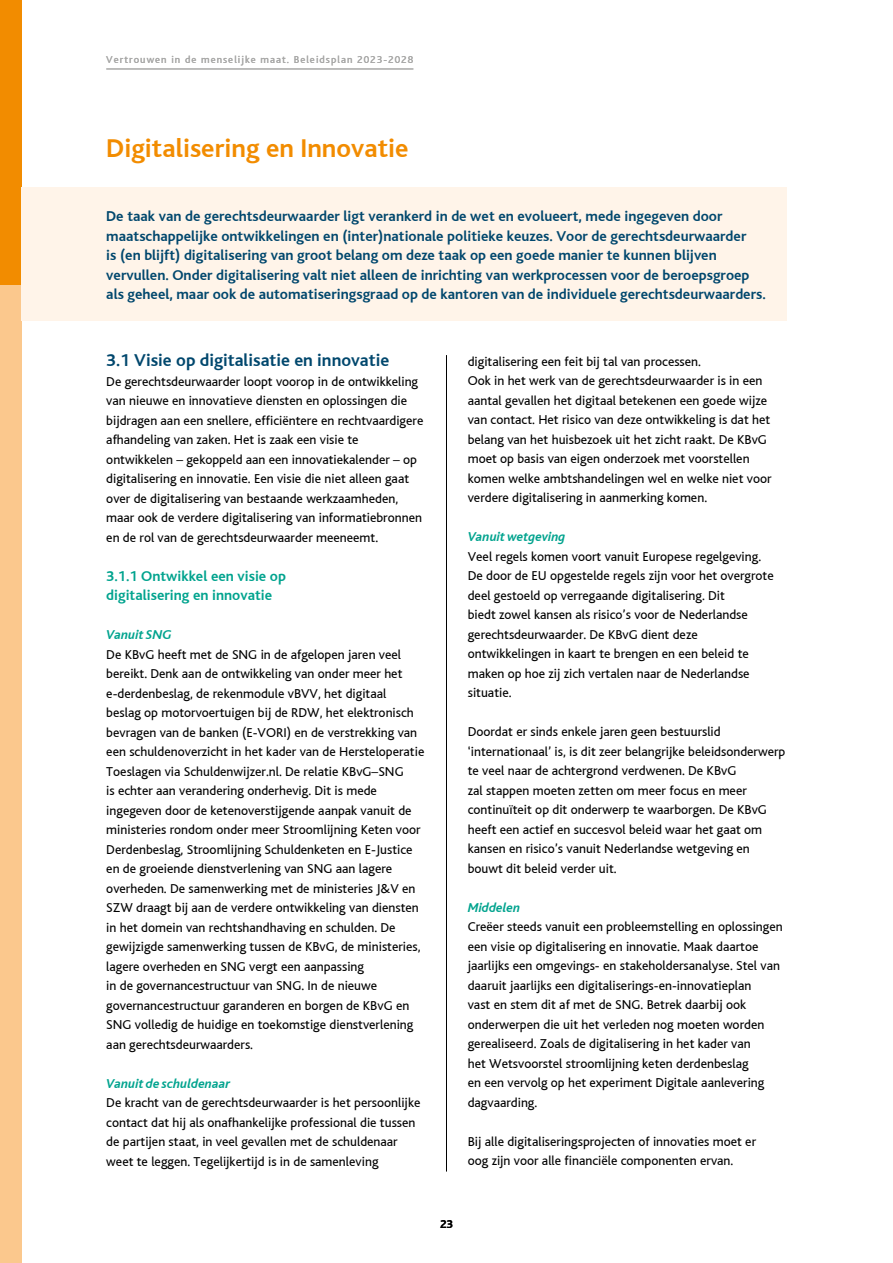
<style>
.page{position:relative;width:893px;height:1263px;background:#fff}
.page>*{position:absolute;margin:0;border:0;box-sizing:border-box;transform-origin:0 0}
.t1{font:700 27px "Bliss";color:#f28c00}
.t2{font:700 18px "Bliss";color:#00476d}
.t3{font:700 15px/19.5px "Bliss";color:#00476d}
.t4{font:700 15px/19.5px "Bliss";color:#00a38e}
.t5{font:13.5px/19.5px "Bliss";color:#000}
.t6{font:italic 700 13.5px "Bliss";color:#00a38e}
.t7{font:700 12px "Bliss";color:#000}
.t8{font:10.5px "Bliss";letter-spacing:.1em;color:#a8a8a7}
</style>
<div class="page">
<hr style="left:106px;top:69px;width:307px;height:1px;background:#a8a8a7">
<div style="left:0;top:285px;width:21px;height:978px;background:#fbc88d"></div>
<div style="left:0;top:0;width:21px;height:285px;background:#f28c00"></div>
<hr style="left:446px;top:355px;width:1px;height:816px;background:#000">
<div style="left:21px;top:187px;width:766px;height:133px;background:#fff4e9"></div>
<p class="t8" style="left:106px;top:54px;width:309px">Vertrouwen in de menselijke maat. Beleidsplan 2023-2028</p>
<h1 class="t1" style="left:106px;top:134px;width:304px">Digitalisering en Innovatie</h1>
<p class="t3" style="left:106px;top:207px;width:661px">De taak van de gerechtsdeurwaarder ligt verankerd in de wet en evolueert, mede ingegeven door maatschappelijke ontwikkelingen en (inter)nationale politieke keuzes. Voor de gerechtsdeurwaarder<br>is (en blijft) digitalisering van groot belang om deze taak op een goede manier te kunnen blijven vervullen. Onder digitalisering valt niet alleen de inrichting van werkprocessen voor de beroepsgroep als geheel, maar ook de automatiseringsgraad op de kantoren van de individuele gerechtsdeurwaarders.</p>
<h2 class="t2" style="left:106px;top:351px;width:285px">3.1 Visie op digitalisatie en innovatie</h2>
<p class="t5" style="left:106px;top:372px;width:319px">De gerechtsdeurwaarder loopt voorop in de ontwikkeling van nieuwe en innovatieve diensten en oplossingen die bijdragen aan een snellere, efficiëntere en rechtvaardigere afhandeling van zaken. Het is zaak een visie te ontwikkelen – gekoppeld aan een innovatiekalender – op digitalisering en innovatie. Een visie die niet alleen gaat over de digitalisering van bestaande werkzaamheden, maar ook de verdere digitalisering van informatiebronnen en de rol van de gerechtsdeurwaarder meeneemt.</p>
<p class="t4" style="left:106px;top:566px;width:181px">3.1.1 Ontwikkel een visie op digitalisering en innovatie</p>
<p class="t6" style="left:106px;top:628px;width:67px">Vanuit SNG</p>
<p class="t5" style="left:106px;top:645px;width:320px">De KBvG heeft met de SNG in de afgelopen jaren veel bereikt. Denk aan de ontwikkeling van onder meer het e-derdenbeslag, de rekenmodule vBVV, het digitaal<br>beslag op motorvoertuigen bij de RDW, het elektronisch bevragen van de banken (E-VORI) en de verstrekking van een schuldenoverzicht in het kader van de Hersteloperatie Toeslagen via Schuldenwijzer.nl. De relatie KBvG–SNG<br>is echter aan verandering onderhevig. Dit is mede ingegeven door de ketenoverstijgende aanpak vanuit de ministeries rondom onder meer Stroomlijning Keten voor Derdenbeslag, Stroomlijning Schuldenketen en E-Justice en de groeiende dienstverlening van SNG aan lagere overheden. De samenwerking met de ministeries J&amp;V en SZW draagt bij aan de verdere ontwikkeling van diensten in het domein van rechtshandhaving en schulden. De gewijzigde samenwerking tussen de KBvG, de ministeries, lagere overheden en SNG vergt een aanpassing<br>in de governancestructuur van SNG. In de nieuwe governancestructuur garanderen en borgen de KBvG en SNG volledig de huidige en toekomstige dienstverlening aan gerechtsdeurwaarders.</p>
<p class="t6" style="left:106px;top:1076px;width:125px">Vanuit de schuldenaar</p>
<p class="t5" style="left:106px;top:1093px;width:316px">De kracht van de gerechtsdeurwaarder is het persoonlijke contact dat hij als onafhankelijke professional die tussen de partijen staat, in veel gevallen met de schuldenaar weet te leggen. Tegelijkertijd is in de samenleving</p>
<p class="t5" style="left:468px;top:352px;width:305px">digitalisering een feit bij tal van processen.<br>Ook in het werk van de gerechtsdeurwaarder is in een aantal gevallen het digitaal betekenen een goede wijze van contact. Het risico van deze ontwikkeling is dat het belang van het huisbezoek uit het zicht raakt. De KBvG moet op basis van eigen onderzoek met voorstellen komen welke ambtshandelingen wel en welke niet voor verdere digitalisering in aanmerking komen.</p>
<p class="t6" style="left:468px;top:530px;width:99px">Vanuit wetgeving</p>
<p class="t5" style="left:468px;top:547px;width:308px">Veel regels komen voort vanuit Europese regelgeving.<br>De door de EU opgestelde regels zijn voor het overgrote deel gestoeld op verregaande digitalisering. Dit<br>biedt zowel kansen als risico’s voor de Nederlandse gerechtsdeurwaarder. De KBvG dient deze ontwikkelingen in kaart te brengen en een beleid te maken op hoe zij zich vertalen naar de Nederlandse situatie.</p>
<p class="t5" style="left:468px;top:722px;width:319px">Doordat er sinds enkele jaren geen bestuurslid ‘internationaal’ is, is dit zeer belangrijke beleidsonderwerp te veel naar de achtergrond verdwenen. De KBvG<br>zal stappen moeten zetten om meer focus en meer continuïteit op dit onderwerp te waarborgen. De KBvG heeft een actief en succesvol beleid waar het gaat om kansen en risico’s vanuit Nederlandse wetgeving en bouwt dit beleid verder uit.</p>
<p class="t6" style="left:468px;top:900px;width:54px">Middelen</p>
<p class="t5" style="left:468px;top:917px;width:316px">Creëer steeds vanuit een probleemstelling en oplossingen een visie op digitalisering en innovatie. Maak daartoe jaarlijks een omgevings- en stakeholdersanalyse. Stel van daaruit jaarlijks een digitaliserings-en-innovatieplan<br>vast en stem dit af met de SNG. Betrek daarbij ook onderwerpen die uit het verleden nog moeten worden gerealiseerd. Zoals de digitalisering in het kader van<br>het Wetsvoorstel stroomlijning keten derdenbeslag<br>en een vervolg op het experiment Digitale aanlevering dagvaarding.</p>
<p class="t5" style="left:468px;top:1132px;width:290px">Bij alle digitaliseringsprojecten of innovaties moet er oog zijn voor alle financiële componenten ervan.</p>
<p class="t7" style="left:440px;top:1218px;width:14px">23</p>
</div>
